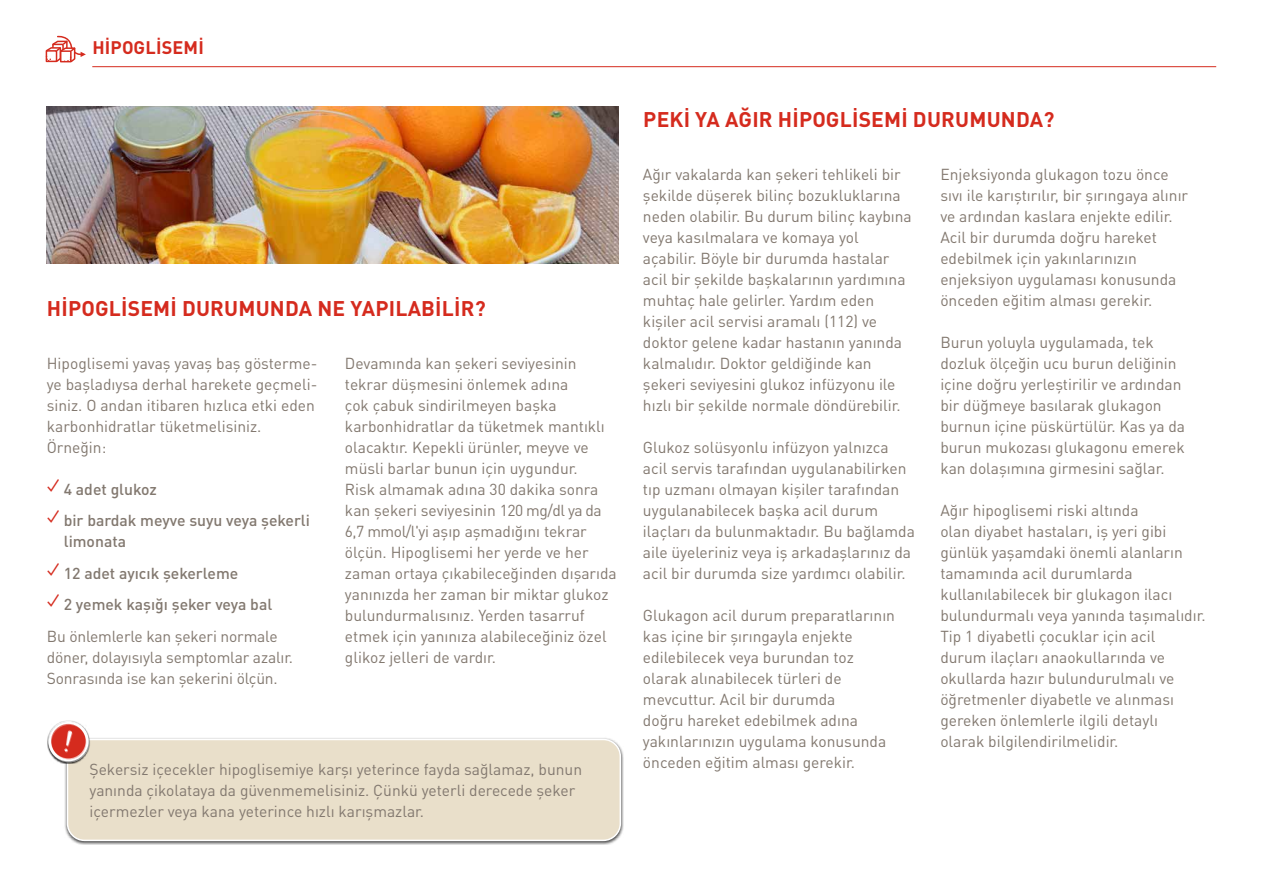
<style>
.page{position:relative;width:1263px;height:893px;background:#fff}
.page>*{position:absolute;margin:0;border:0;box-sizing:border-box;transform-origin:0 0}
.t1{font:700 21px "DIN Pro";letter-spacing:.01em;color:#d52b1e}
.t2{font:700 18px "DIN Pro";letter-spacing:.01em;color:#d52b1e}
.t3{font:15.75px/21px "DIN Pro";color:#82786f}
.t4{font:500 15.75px/21px "DIN Pro";color:#82786f}
.s1{font-family:"Apple SD Gothic Neo";font-weight:400;font-size:24px;color:#d52b1e}
.s2{font-family:"Apple SD Gothic Neo";font-size:24px;color:#d52b1e}
.s3{font-weight:500}
</style>
<div class="page">
<hr style="left:92px;top:66px;width:1124px;height:1px;background:#d52b1e">
<svg style="left:45px;top:35px;width:41px;height:28px"></svg>
<div style="left:64px;top:737px;width:560px;height:108px;background:#000;opacity:.7"></div>
<div style="left:67px;top:739px;width:553px;height:101px;background:#e9dfca;border-radius:17px"></div>
<div style="left:67px;top:739px;width:554px;height:102px;border:2px solid #fff;border-radius:17px"></div>
<div style="left:47px;top:721px;width:44px;height:43px;background:#000;opacity:.7"></div>
<div style="left:47px;top:720px;width:43px;height:43px;background:#000;opacity:.7"></div>
<svg style="left:50px;top:722px;width:37px;height:38px"></svg>
<div style="left:48px;top:721px;width:41px;height:40px;border:3px solid #fff;border-radius:50%"></div>
<svg style="left:64px;top:730px;width:9px;height:23px"></svg>
<img style="left:47px;top:106px;width:572px;height:158px">
<p class="t2" style="left:92px;top:32px;width:113px">HIPOGLISEMI</p>
<h1 class="t1" style="left:47px;top:291px;width:440px">HIPOGLISEMI DURUMUNDA NE YAPILABILIR?</h1>
<p class="t3" style="left:47px;top:352px;width:272px">Hipoglisemi yavaş yavaş baş gösterme&shy;ye başladıysa derhal harekete geçmeli&shy;siniz. O andan itibaren hızlıca etki eden karbonhidratlar tüketmelisiniz.<br>Örneğin:</p>
<p class="t4" style="left:47px;top:477px;width:112px"><span class="s1">✓</span> 4 adet glukoz</p>
<p class="t4" style="left:64px;top:508px;width:248px;text-indent:-17px"><span class="s1">✓</span> bir bardak meyve suyu veya şekerli limonata</p>
<p class="t4" style="left:47px;top:561px;width:193px"><span class="s1">✓</span> 12 adet ayıcık şekerleme</p>
<p class="t3" style="left:47px;top:588px;width:232px;line-height:31.5px"><span class="s2">✓</span> <span class="s3">2 yemek kaşığı şeker veya bal<br></span>Bu önlemlerle kan şekeri normale</p>
<p class="t3" style="left:47px;top:646px;width:248px">döner, dolayısıyla semptomlar azalır.<br>Sonrasında ise kan şekerini ölçün.</p>
<p class="t3" style="left:345px;top:352px;width:273px">Devamında kan şekeri seviyesinin tekrar düşmesini önlemek adına<br>çok çabuk sindirilmeyen başka karbonhidratlar da tüketmek mantıklı olacaktır. Kepekli ürünler, meyve ve müsli barlar bunun için uygundur.<br>Risk almamak adına 30 dakika sonra kan şekeri seviyesinin 120 mg/dl ya da 6,7 mmol/l'yi aşıp aşmadığını tekrar ölçün. Hipoglisemi her yerde ve her zaman ortaya çıkabileceğinden dışarıda yanınızda her zaman bir miktar glukoz bulundurmalısınız. Yerden tasarruf etmek için yanınıza alabileceğiniz özel glikoz jelleri de vardır.</p>
<p class="t3" style="left:90px;top:758px;width:494px">Şekersiz içecekler hipoglisemiye karşı yeterince fayda sağlamaz, bunun yanında çikolataya da güvenmemelisiniz. Çünkü yeterli derecede şeker içermezler veya kana yeterince hızlı karışmazlar.</p>
<h1 class="t1" style="left:643px;top:102px;width:413px">PEKI YA AĞIR HIPOGLISEMI DURUMUNDA?</h1>
<p class="t3" style="left:643px;top:163px;width:270px">Ağır vakalarda kan şekeri tehlikeli bir şekilde düşerek bilinç bozukluklarına neden olabilir. Bu durum bilinç kaybına veya kasılmalara ve komaya yol açabilir. Böyle bir durumda hastalar acil bir şekilde başkalarının yardımına muhtaç hale gelirler. Yardım eden kişiler acil servisi aramalı (112) ve doktor gelene kadar hastanın yanında kalmalıdır. Doktor geldiğinde kan şekeri seviyesini glukoz infüzyonu ile hızlı bir şekilde normale döndürebilir.</p>
<p class="t3" style="left:643px;top:436px;width:273px">Glukoz solüsyonlu infüzyon yalnızca acil servis tarafından uygulanabilirken tıp uzmanı olmayan kişiler tarafından uygulanabilecek başka acil durum ilaçları da bulunmaktadır. Bu bağlamda aile üyeleriniz veya iş arkadaşlarınız da acil bir durumda size yardımcı olabilir.</p>
<p class="t3" style="left:643px;top:604px;width:254px">Glukagon acil durum preparatlarının kas içine bir şırıngayla enjekte edilebilecek veya burundan toz olarak alınabilecek türleri de mevcuttur. Acil bir durumda<br>doğru hareket edebilmek adına yakınlarınızın uygulama konusunda önceden eğitim alması gerekir.</p>
<p class="t3" style="left:940px;top:163px;width:249px">Enjeksiyonda glukagon tozu önce sıvı ile karıştırılır, bir şırıngaya alınır ve ardından kaslara enjekte edilir.<br>Acil bir durumda doğru hareket edebilmek için yakınlarınızın enjeksiyon uygulaması konusunda önceden eğitim alması gerekir.</p>
<p class="t3" style="left:940px;top:331px;width:246px">Burun yoluyla uygulamada, tek dozluk ölçeğin ucu burun deliğinin içine doğru yerleştirilir ve ardından bir düğmeye basılarak glukagon burnun içine püskürtülür. Kas ya da burun mukozası glukagonu emerek kan dolaşımına girmesini sağlar.</p>
<p class="t3" style="left:940px;top:499px;width:267px">Ağır hipoglisemi riski altında<br>olan diyabet hastaları, iş yeri gibi günlük yaşamdaki önemli alanların tamamında acil durumlarda kullanılabilecek bir glukagon ilacı bulundurmalı veya yanında taşımalıdır.<br>Tip 1 diyabetli çocuklar için acil durum ilaçları anaokullarında ve okullarda hazır bulundurulmalı ve öğretmenler diyabetle ve alınması gereken önlemlerle ilgili detaylı olarak bilgilendirilmelidir.</p>
</div>
